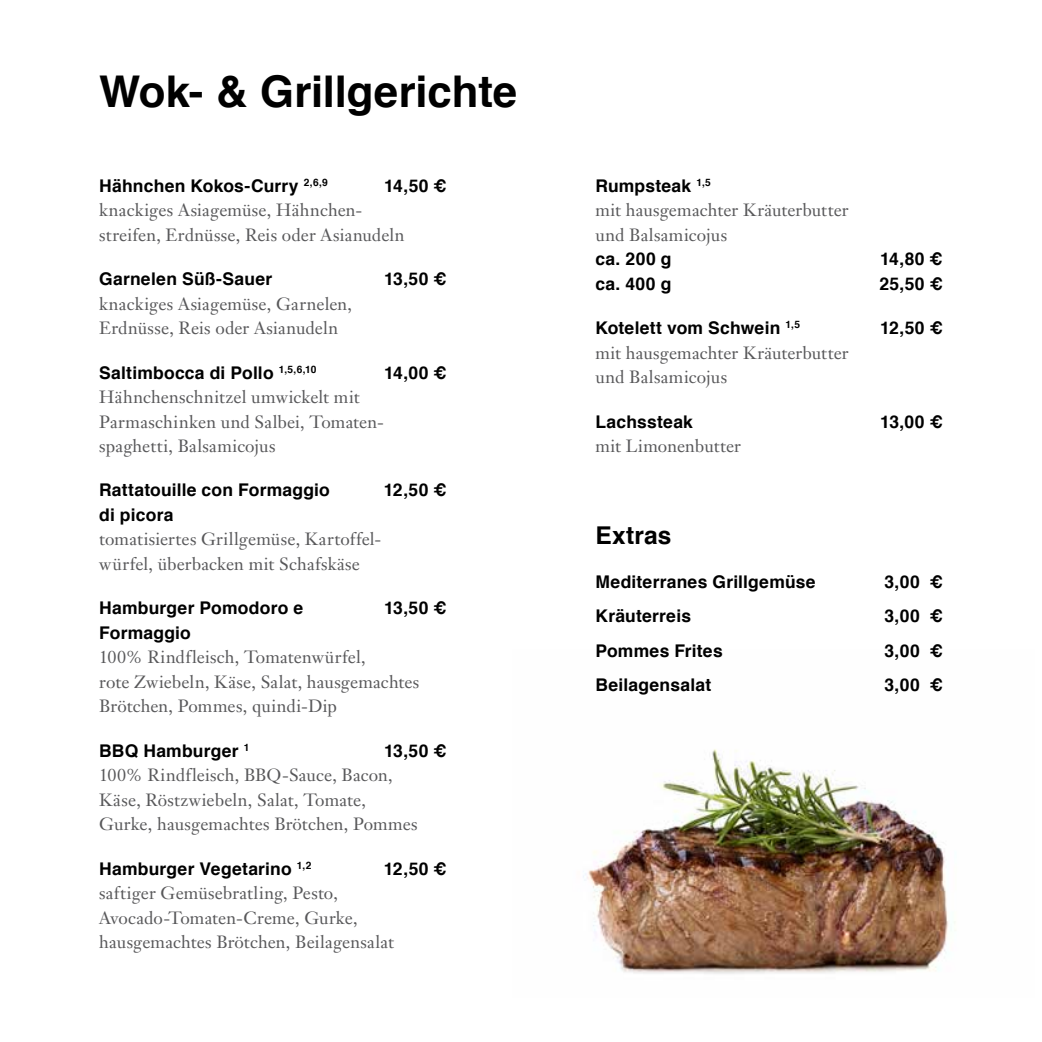
<style>
.page{position:relative;width:1042px;height:1042px;background:#fff}
.page>*{position:absolute;margin:0;border:0;box-sizing:border-box;transform-origin:0 0}
.t1{font:700 43.75px "Helvetica";letter-spacing:-.005em;color:#000}
.t2{font:700 24.5px "Helvetica";letter-spacing:.005em;color:#000}
.t3{font:17.5px/24.5px "Janson Text LT Std";letter-spacing:.01em;color:#58585a}
.t4{font:700 17.5px "Helvetica";letter-spacing:.01em;color:#000}
</style>
<div class="page">
<img style="left:583px;top:749px;width:372px;height:225px">
<h1 class="t1" style="left:99px;top:57px;width:419px">Wok- &amp; Grillgerichte</h1>
<p class="t4" style="left:99px;top:171px;width:230px">Hähnchen Kokos-Curry <sup>2,6,9</sup></p>
<p class="t4" style="left:384px;top:171px;width:64px">14,50 €</p>
<p class="t3" style="left:99px;top:198px;width:307px">knackiges Asiagemüse, Hähnchen&shy;streifen, Erdnüsse, Reis oder Asianudeln</p>
<p class="t4" style="left:99px;top:265px;width:175px">Garnelen Süß-Sauer</p>
<p class="t4" style="left:384px;top:265px;width:64px">13,50 €</p>
<p class="t3" style="left:99px;top:291px;width:254px">knackiges Asiagemüse, Garnelen,<br>Erdnüsse, Reis oder Asianudeln</p>
<p class="t4" style="left:99px;top:358px;width:219px">Saltimbocca di Pollo <sup>1,5,6,10</sup></p>
<p class="t4" style="left:384px;top:358px;width:64px">14,00 €</p>
<p class="t3" style="left:99px;top:384px;width:286px">Hähnchenschnitzel umwickelt mit<br>Parmaschinken und Salbei, Tomaten&shy;spaghetti, Balsamicojus</p>
<p class="t4" style="left:99px;top:476px;width:232px">Rattatouille con Formaggio</p>
<p class="t4" style="left:384px;top:476px;width:64px">12,50 €</p>
<p class="t4" style="left:99px;top:500px;width:76px">di picora</p>
<p class="t3" style="left:99px;top:527px;width:284px">tomatisiertes Grillgemüse, Kartoffel&shy;würfel, überbacken mit Schafskäse</p>
<p class="t4" style="left:99px;top:594px;width:205px">Hamburger Pomodoro e</p>
<p class="t4" style="left:384px;top:594px;width:64px">13,50 €</p>
<p class="t4" style="left:99px;top:618px;width:93px">Formaggio</p>
<p class="t3" style="left:99px;top:645px;width:322px">100% Rindfleisch, Tomatenwürfel,<br>rote Zwiebeln, Käse, Salat, hausgemachtes<br>Brötchen, Pommes, quindi-Dip</p>
<p class="t4" style="left:99px;top:736px;width:152px">BBQ Hamburger <sup>1</sup></p>
<p class="t4" style="left:384px;top:736px;width:64px">13,50 €</p>
<p class="t3" style="left:99px;top:762px;width:320px">100% Rindfleisch, BBQ-Sauce, Bacon,<br>Käse, Röstzwiebeln, Salat, Tomate,<br>Gurke, hausgemachtes Brötchen, Pommes</p>
<p class="t4" style="left:99px;top:854px;width:214px">Hamburger Vegetarino <sup>1,2</sup></p>
<p class="t4" style="left:384px;top:854px;width:64px">12,50 €</p>
<p class="t3" style="left:99px;top:880px;width:296px">saftiger Gemüsebratling, Pesto,<br>Avocado-Tomaten-Creme, Gurke, hausgemachtes Brötchen, Beilagensalat</p>
<p class="t4" style="left:595px;top:171px;width:117px">Rumpsteak <sup>1,5</sup></p>
<p class="t3" style="left:595px;top:198px;width:255px">mit hausgemachter Kräuterbutter und Balsamicojus</p>
<p class="t4" style="left:595px;top:245px;width:78px">ca. 200 g</p>
<p class="t4" style="left:880px;top:245px;width:64px">14,80 €</p>
<p class="t4" style="left:595px;top:269px;width:78px">ca. 400 g</p>
<p class="t4" style="left:879px;top:269px;width:65px">25,50 €</p>
<p class="t4" style="left:595px;top:314px;width:206px">Kotelett vom Schwein <sup>1,5</sup></p>
<p class="t4" style="left:880px;top:314px;width:64px">12,50 €</p>
<p class="t3" style="left:595px;top:340px;width:255px">mit hausgemachter Kräuterbutter und Balsamicojus</p>
<p class="t4" style="left:595px;top:407px;width:99px">Lachssteak</p>
<p class="t4" style="left:880px;top:407px;width:64px">13,00 €</p>
<p class="t3" style="left:595px;top:433px;width:147px">mit Limonenbutter</p>
<h2 class="t2" style="left:595px;top:515px;width:78px">Extras</h2>
<p class="t4" style="left:595px;top:568px;width:222px">Mediterranes Grillgemüse</p>
<p class="t4" style="left:884px;top:568px;width:60px">3,00 €</p>
<p class="t4" style="left:595px;top:602px;width:97px">Kräuterreis</p>
<p class="t4" style="left:884px;top:602px;width:60px">3,00 €</p>
<p class="t4" style="left:595px;top:636px;width:129px">Pommes Frites</p>
<p class="t4" style="left:884px;top:636px;width:60px">3,00 €</p>
<p class="t4" style="left:595px;top:671px;width:117px">Beilagensalat</p>
<p class="t4" style="left:884px;top:671px;width:60px">3,00 €</p>
</div>
